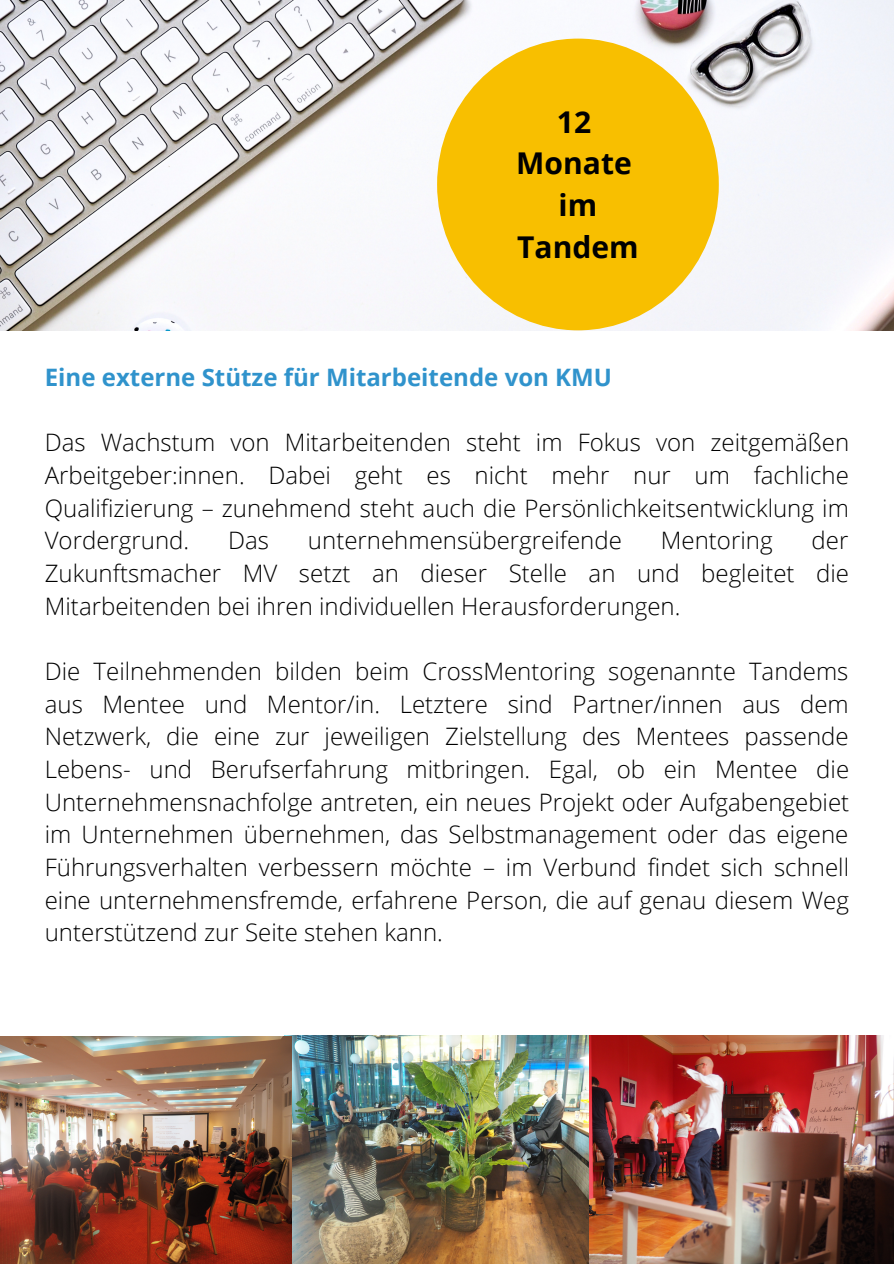
<style>
.page{position:relative;width:894px;height:1264px;background:#fff}
.page>*{position:absolute;margin:0;border:0;box-sizing:border-box;transform-origin:0 0}
.t1{font:700 30px "Open Sans";color:#000}
.t2{font:300 24px/32.7px "Open Sans";color:#000;text-align:justify}
.t3{font:700 24px "Open Sans";color:#3093cc}
</style>
<div class="page">
<img style="left:0;top:0;width:893px;height:330px">
<img style="left:284px;top:1035px;width:609px;height:228px">
<img style="left:0;top:1036px;width:292px;height:227px">
<div style="left:437px;top:39px;width:281px;height:291px;background:#f8bf00;border-radius:50%"></div>
<p class="t1" style="left:556px;top:100px;width:36px">12</p>
<p class="t1" style="left:516px;top:142px;width:117px">Monate</p>
<p class="t1" style="left:558px;top:184px;width:40px">im</p>
<p class="t1" style="left:517px;top:225px;width:123px">Tandem</p>
<p class="t3" style="left:45px;top:360px;width:568px">Eine externe Stütze für Mitarbeitende von KMU</p>
<p class="t2" style="left:45px;top:426px;width:805px">Das Wachstum von Mitarbeitenden steht im Fokus von zeitgemäßen Arbeitgeber:innen. Dabei geht es nicht mehr nur um fachliche Qualifizierung – zunehmend steht auch die Persönlichkeitsentwicklung im Vordergrund.</p>
<p class="t2" style="left:228px;top:524px;width:42px">Das</p>
<p class="t2" style="left:308px;top:524px;width:315px">unternehmensübergreifende</p>
<p class="t2" style="left:660px;top:524px;width:113px">Mentoring</p>
<p class="t2" style="left:45px;top:524px;width:805px;text-indent:766px">der Zukunftsmacher MV setzt an dieser Stelle an und begleitet die Mitarbeitenden bei ihren individuellen Herausforderungen.</p>
<p class="t2" style="left:45px;top:654px;width:805px">Die Teilnehmenden bilden beim CrossMentoring sogenannte Tandems aus Mentee und Mentor/in. Letztere sind Partner/innen aus dem Netzwerk, die eine zur jeweiligen Zielstellung des Mentees passende Lebens- und Berufserfahrung mitbringen. Egal, ob ein Mentee die Unternehmensnachfolge antreten, ein neues Projekt oder Aufgabengebiet im Unternehmen übernehmen, das Selbstmanagement oder das eigene Führungsverhalten verbessern möchte – im Verbund findet sich schnell eine unternehmensfremde, erfahrene Person, die auf genau diesem Weg unterstützend zur Seite stehen kann.</p>
</div>
